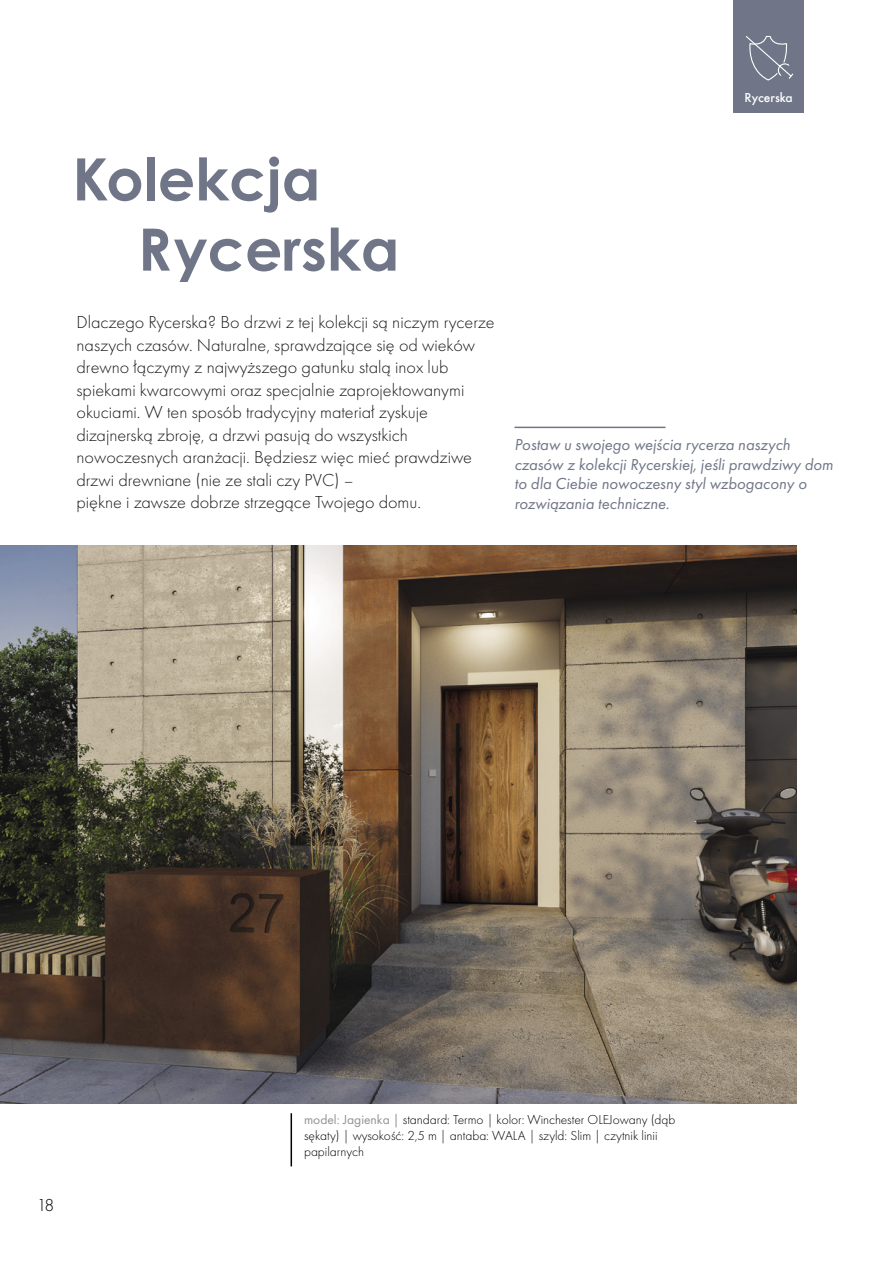
<style>
.page{position:relative;width:893px;height:1263px;background:#fff}
.page>*{position:absolute;margin:0;border:0;box-sizing:border-box;transform-origin:0 0}
.t1{font:700 58.5px/70.2px "Century Gothic Pro";color:#707687}
.t2{font:300 18px/22.5px "Futura PT";color:#191919}
.t3{font:300 18px "Futura PT";color:#000}
.t4{font:italic 16.5px/19.8px "Futura PT";color:#707687}
.t5{font:300 13.5px/16.2px "Futura PT";color:#000}
.t6{font:500 12px "Futura";color:#fff}
.s1{font-weight:400;color:#8f9295}
</style>
<div class="page">
<hr style="left:291px;top:1113px;width:1px;height:53px;background:#000">
<hr style="left:514px;top:427px;width:151px;height:1px;background:#707687">
<img style="left:0;top:545px;width:797px;height:559px">
<div style="left:733px;top:0;width:71px;height:113px;background:#707687"></div>
<svg style="left:746px;top:36px;width:48px;height:45px"></svg>
<h1 class="t1" style="left:138px;top:143px;width:263px;text-indent:-66px">Kolekcja<br>Rycerska</h1>
<p class="t2" style="left:77px;top:311px;width:420px">Dlaczego Rycerska? Bo drzwi z tej kolekcji są niczym rycerze naszych czasów. Naturalne, sprawdzające się od wieków drewno łączymy z najwyższego gatunku stalą inox lub spiekami kwarcowymi oraz specjalnie zaprojektowanymi okuciami. W ten sposób tradycyjny materiał zyskuje dizajnerską zbroję, a drzwi pasują do wszystkich nowoczesnych aranżacji. Będziesz więc mieć prawdziwe drzwi drewniane (nie ze stali czy PVC) –<br>piękne i zawsze dobrze strzegące Twojego domu.</p>
<p class="t6" style="left:745px;top:90px;width:50px">Rycerska</p>
<p class="t4" style="left:514px;top:434px;width:320px">Postaw u swojego wejścia rycerza naszych czasów z kolekcji Rycerskiej, jeśli prawdziwy dom to dla Ciebie nowoczesny styl wzbogacony o rozwiązania techniczne.</p>
<p class="t3" style="left:37px;top:1195px;width:19px">18</p>
<p class="t5" style="left:304px;top:1111px;width:373px"><span class="s1">model: Jagienka |</span> standard: Termo | kolor: Winchester OLEJowany (dąb sękaty) | wysokość: 2,5 m | antaba: WALA | szyld: Slim | czytnik linii papilarnych</p>
</div>
